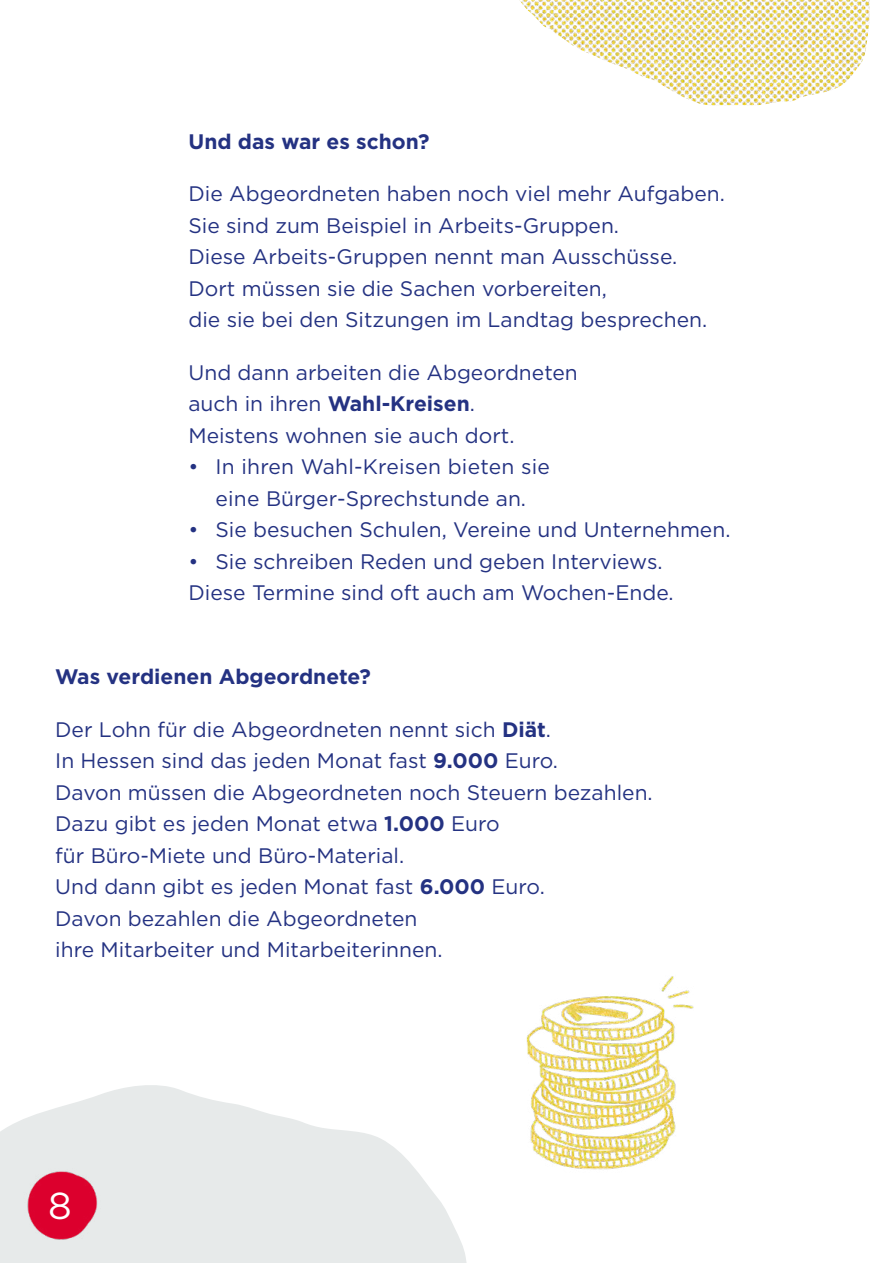
<style>
.page{position:relative;width:893px;height:1263px;background:#fff}
.page>*{position:absolute;margin:0;border:0;box-sizing:border-box;transform-origin:0 0}
.t1{font:37.5px "Gotham";color:#fff}
.t2{font:21px/31.5px "Gotham";color:#243282}
.t3{font:700 21px "Gotham";color:#243282}
.s1{font-weight:700}
</style>
<div class="page">
<img style="left:519px;top:0;width:350px;height:105px">
<svg style="left:0;top:1085px;width:467px;height:178px;fill:#e7eaea"></svg>
<img style="left:455px;top:976px;width:239px;height:248px">
<img style="left:5px;top:1156px;width:116px;height:106px">
<p class="t3" style="left:188px;top:129px;width:243px">Und das war es schon?</p>
<p class="t2" style="left:188px;top:177px;width:538px">Die Abgeordneten haben noch viel mehr Aufgaben.<br>Sie sind zum Beispiel in Arbeits-Gruppen.<br>Diese Arbeits-Gruppen nennt man Ausschüsse.<br>Dort müssen sie die Sachen vorbereiten,<br>die sie bei den Sitzungen im Landtag besprechen.</p>
<p class="t2" style="left:188px;top:356px;width:391px">Und dann arbeiten die Abgeordneten auch in ihren <span class="s1">Wahl-Kreisen</span>.<br>Meistens wohnen sie auch dort.</p>
<p class="t2" style="left:188px;top:450px;width:363px;text-align:center">• In ihren Wahl-Kreisen bieten sie eine Bürger-Sprechstunde an.</p>
<p class="t2" style="left:188px;top:513px;width:543px">• Sie besuchen Schulen, Vereine und Unternehmen.</p>
<p class="t2" style="left:188px;top:545px;width:487px">• Sie schreiben Reden und geben Interviews.<br>Diese Termine sind oft auch am Wochen-Ende.</p>
<p class="t3" style="left:55px;top:664px;width:317px">Was verdienen Abgeordnete?</p>
<p class="t2" style="left:55px;top:713px;width:599px">Der Lohn für die Abgeordneten nennt sich <span class="s1">Diät</span>.<br>In Hessen sind das jeden Monat fast <span class="s1">9.000</span> Euro.<br>Davon müssen die Abgeordneten noch Steuern bezahlen.<br>Dazu gibt es jeden Monat etwa <span class="s1">1.000</span> Euro<br>für Büro-Miete und Büro-Material.<br>Und dann gibt es jeden Monat fast <span class="s1">6.000</span> Euro.<br>Davon bezahlen die Abgeordneten<br>ihre Mitarbeiter und Mitarbeiterinnen.</p>
<h1 class="t1" style="left:48px;top:1181px;width:25px">8</h1>
</div>
